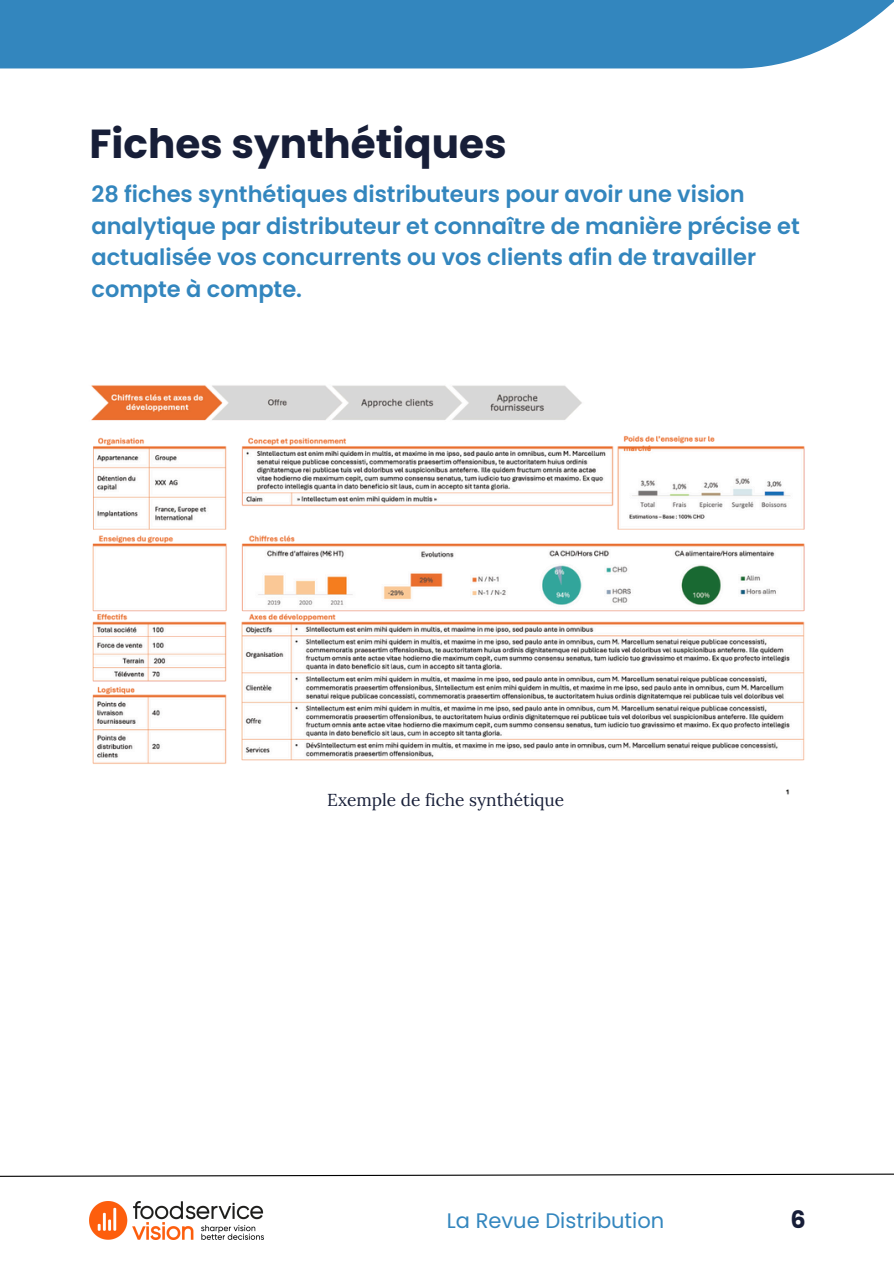
<style>
.page{position:relative;width:894px;height:1264px;background:#fff}
.page>*{position:absolute;margin:0;border:0;box-sizing:border-box;transform-origin:0 0}
.t1{font:700 40.5px "Poppins";color:#171e38}
.t2{font:700 24px "Poppins";color:#171e38}
.t3{font:600 22.5px/31.5px "Poppins";color:#3386be}
.t4{font:21px "Poppins";color:#3386be}
.t5{font:17.25px "Lora";color:#171e38}
</style>
<div class="page">
<div style="left:0;top:0;width:893px;height:68px;background:#3386be"></div>
<svg style="left:0;top:1173px;width:893px;height:4px"></svg>
<img style="left:89px;top:1201px;width:175px;height:38px">
<img style="left:91px;top:385px;width:714px;height:410px">
<p class="t1" style="left:89px;top:116px;width:418px">Fiches synthétiques</p>
<h3 class="t3" style="left:91px;top:178px;width:709px">28 fiches synthétiques distributeurs pour avoir une vision analytique par distributeur et connaître de manière précise et actualisée vos concurrents ou vos clients afin de travailler compte à compte.</h3>
<p class="t5" style="left:327px;top:788px;width:238px">Exemple de fiche synthétique</p>
<p class="t4" style="left:446px;top:1205px;width:219px">La Revue Distribution</p>
<p class="t2" style="left:790px;top:1202px;width:17px">6</p>
</div>
